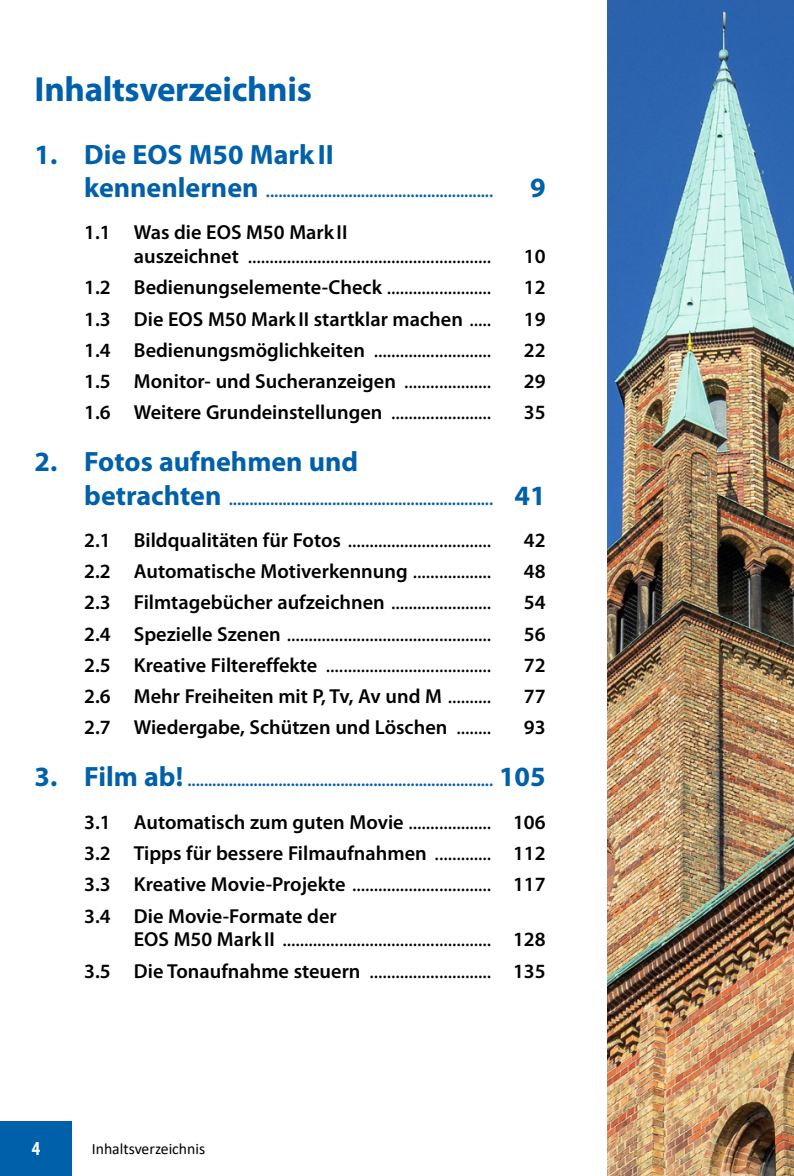
<style>
.page{position:relative;width:794px;height:1176px;background:#fff}
.page>*{position:absolute;margin:0;border:0;box-sizing:border-box;transform-origin:0 0}
.IHV_Titel{font:700 35px "Myriad Pro";letter-spacing:-.01em;color:#0060aa}
.t1{font:700 28px "Myriad Pro";color:#0060aa}
.t2{font:21px "Myriad Pro";color:#000}
.t3{font:600 20.3px "Myriad Pro";color:#000}
.t4{font:700 condensed 19.95px "Myriad Pro";color:#fff}
.t5{font:600 17.5px "Myriad Pro";color:#0060aa}
.t6{font:15.75px "Calibri";color:#000}
.s1{font-weight:700;font-size:28px}
.s2{font-weight:600;font-size:20.3px}
.s3{font-weight:400;font-size:21px}
</style>
<div class="page">
<div style="left:0;top:1121px;width:72px;height:55px;background:#0060aa"></div>
<img style="left:607px;top:0;width:187px;height:1176px">
<p class="IHV_Titel" style="left:35px;top:66px;width:279px">Inhaltsverzeichnis</p>
<p class="t1" style="left:35px;top:136px;width:301px">1. Die EOS M50 MarkII</p>
<p class="t5" style="left:84px;top:180px;width:410px"><span class="s1">kennenlernen</span> .......................................................</p>
<p class="t1" style="left:530px;top:169px;width:17px">9</p>
<p class="t3" style="left:84px;top:220px;width:265px">1.1 Was die EOS M50 MarkII</p>
<p class="t2" style="left:134px;top:243px;width:359px"><span class="s2">auszeichnet</span> ........................................................</p>
<p class="t3" style="left:524px;top:243px;width:23px">10</p>
<p class="t3" style="left:84px;top:275px;width:408px">1.2 Bedienungselemente-Check <span class="s3">........................</span></p>
<p class="t3" style="left:524px;top:275px;width:23px">12</p>
<p class="t3" style="left:84px;top:306px;width:408px">1.3 Die EOS M50 MarkII startklar machen <span class="s3">.....</span></p>
<p class="t3" style="left:524px;top:306px;width:23px">19</p>
<p class="t2" style="left:84px;top:337px;width:408px"><span class="s2">1.4 Bedienungsmöglichkeiten</span> ...........................</p>
<p class="t3" style="left:524px;top:337px;width:23px">22</p>
<p class="t3" style="left:84px;top:368px;width:408px">1.5 Monitor- und Sucheranzeigen <span class="s3">....................</span></p>
<p class="t3" style="left:524px;top:368px;width:23px">29</p>
<p class="t3" style="left:84px;top:400px;width:408px">1.6 Weitere Grundeinstellungen <span class="s3">.......................</span></p>
<p class="t3" style="left:524px;top:400px;width:23px">35</p>
<p class="t1" style="left:35px;top:443px;width:325px">2. Fotos aufnehmen und</p>
<p class="t5" style="left:84px;top:487px;width:463px"><span class="s1">betrachten</span> ................................................................ <span class="s1">41</span></p>
<p class="t2" style="left:84px;top:527px;width:408px"><span class="s2">2.1 Bildqualitäten für Fotos</span> .................................</p>
<p class="t3" style="left:524px;top:527px;width:23px">42</p>
<p class="t3" style="left:84px;top:558px;width:408px">2.2 Automatische Motiverkennung <span class="s3">..................</span></p>
<p class="t3" style="left:524px;top:558px;width:23px">48</p>
<p class="t3" style="left:84px;top:590px;width:408px">2.3 Filmtagebücher aufzeichnen <span class="s3">.......................</span></p>
<p class="t3" style="left:524px;top:590px;width:23px">54</p>
<p class="t2" style="left:84px;top:621px;width:408px"><span class="s2">2.4 Spezielle Szenen</span> ...............................................</p>
<p class="t3" style="left:524px;top:621px;width:23px">56</p>
<p class="t2" style="left:84px;top:652px;width:408px"><span class="s2">2.5 Kreative Filtereffekte</span> ......................................</p>
<p class="t3" style="left:524px;top:652px;width:23px">72</p>
<p class="t3" style="left:84px;top:683px;width:408px">2.6 Mehr Freiheiten mit P, Tv, Av und M <span class="s3">..........</span></p>
<p class="t3" style="left:524px;top:683px;width:23px">77</p>
<p class="t3" style="left:84px;top:715px;width:408px">2.7 Wiedergabe, Schützen und Löschen <span class="s3">........</span></p>
<p class="t3" style="left:524px;top:715px;width:23px">93</p>
<p class="t5" style="left:35px;top:769px;width:512px"><span class="s1">3. Film ab!</span> .......................................................................... <span class="s1">105</span></p>
<p class="t3" style="left:84px;top:809px;width:463px">3.1 Automatisch zum guten Movie <span class="s3">...................</span> 106</p>
<p class="t3" style="left:84px;top:840px;width:463px">3.2 Tipps für bessere Filmaufnahmen <span class="s3">.............</span> 112</p>
<p class="t2" style="left:84px;top:871px;width:463px"><span class="s2">3.3 Kreative Movie-Projekte</span> ................................ <span class="s2">117</span></p>
<p class="t3" style="left:84px;top:903px;width:254px">3.4 Die Movie-Formate der</p>
<p class="t2" style="left:134px;top:926px;width:413px"><span class="s2">EOS M50 MarkII</span> ................................................ <span class="s2">128</span></p>
<p class="t2" style="left:84px;top:957px;width:463px"><span class="s2">3.5 Die Tonaufnahme steuern</span> ............................ <span class="s2">135</span></p>
<p class="t4" style="left:32px;top:1136px;width:10px">4</p>
<p class="t6" style="left:92px;top:1137px;width:115px">Inhaltsverzeichnis</p>
</div>
